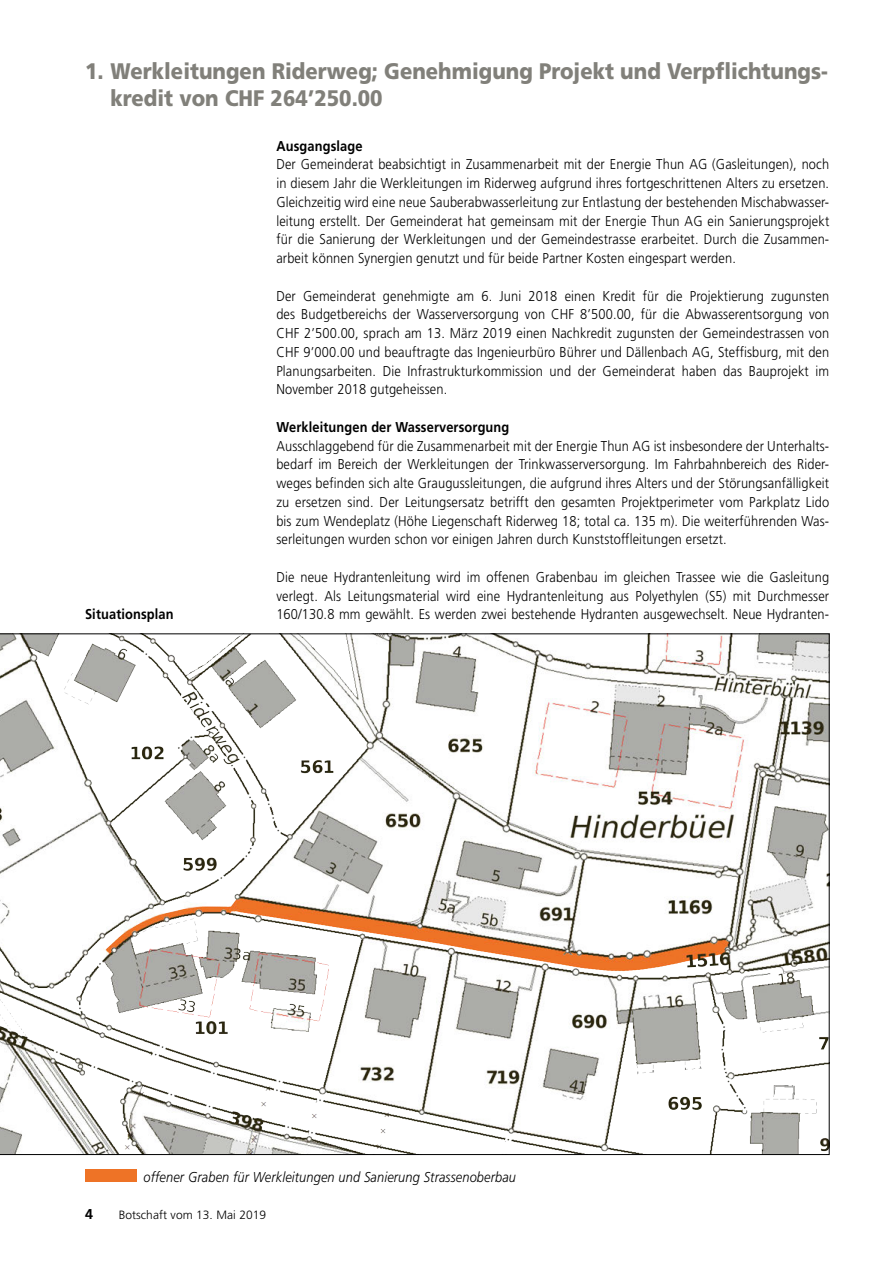
<style>
.page{position:relative;width:893px;height:1263px;background:#fff}
.page>*{position:absolute;margin:0;border:0;box-sizing:border-box;transform-origin:0 0}
.t1{font:900 22.5px/27px "Frutiger";color:#81807a;scale:.9 1}
.t2{font:300 14.25px/18.8px "Frutiger";letter-spacing:.01em;color:#000;text-align:justify;scale:.9 1}
.t3{font:700 14.25px "Frutiger";letter-spacing:.01em;color:#000;scale:.9 1}
.t4{font:italic 300 14.25px "Frutiger";letter-spacing:.01em;color:#000;scale:.9 1}
.t5{font:700 14.25px "Frutiger";letter-spacing:.01em;color:#000}
.t6{font:300 12px "Frutiger";letter-spacing:.005em;color:#000}
</style>
<div class="page">
<div style="left:85px;top:1169px;width:51px;height:13px;background:#ee7326"></div>
<svg style="left:0;top:634px;width:829px;height:521px"></svg>
<h1 class="t1" style="left:111px;top:58px;width:799px;text-indent:-26px">1. Werkleitungen Riderweg; Genehmigung Projekt und Verpflichtungs&shy;kredit von CHF 264’250.00</h1>
<p class="t3" style="left:85px;top:606px;width:100px">Situationsplan</p>
<p class="t3" style="left:276px;top:137px;width:97px">Ausgangslage</p>
<p class="t2" style="left:276px;top:155px;width:616px">Der Gemeinderat beabsichtigt in Zusammenarbeit mit der Energie Thun AG (Gasleitungen), noch in diesem Jahr die Werkleitungen im Riderweg aufgrund ihres fortgeschrittenen Alters zu ersetzen.<br>Gleichzeitig wird eine neue Sauberabwasserleitung zur Entlastung der bestehenden Mischabwasser&shy;leitung erstellt. Der Gemeinderat hat gemeinsam mit der Energie Thun AG ein Sanierungsprojekt für die Sanierung der Werkleitungen und der Gemeindestrasse erarbeitet. Durch die Zusammen&shy;arbeit können Synergien genutzt und für beide Partner Kosten eingespart werden.</p>
<p class="t2" style="left:276px;top:286px;width:616px">Der Gemeinderat genehmigte am 6. Juni 2018 einen Kredit für die Projektierung zugunsten des Budgetbereichs der Wasserversorgung von CHF 8’500.00, für die Abwasserentsorgung von CHF 2’500.00, sprach am 13. März 2019 einen Nachkredit zugunsten der Gemeindestrassen von CHF 9’000.00 und beauftragte das Ingenieurbüro Bührer und Dällenbach AG, Steffisburg, mit den Planungsarbeiten. Die Infrastrukturkommission und der Gemeinderat haben das Bauprojekt im November 2018 gutgeheissen.</p>
<p class="t3" style="left:276px;top:418px;width:260px">Werkleitungen der Wasserversorgung</p>
<p class="t2" style="left:276px;top:436px;width:616px">Ausschlaggebend für die Zusammenarbeit mit der Energie Thun AG ist insbesondere der Unterhalts&shy;bedarf im Bereich der Werkleitungen der Trinkwasserversorgung. Im Fahrbahnbereich des Rider&shy;weges befinden sich alte Graugussleitungen, die aufgrund ihres Alters und der Störungsanfälligkeit zu ersetzen sind. Der Leitungsersatz betrifft den gesamten Projektperimeter vom Parkplatz Lido bis zum Wendeplatz (Höhe Liegenschaft Riderweg 18; total ca. 135 m). Die weiterführenden Was&shy;serleitungen wurden schon vor einigen Jahren durch Kunststoffleitungen ersetzt.</p>
<p class="t2" style="left:276px;top:568px;width:616px">Die neue Hydrantenleitung wird im offenen Grabenbau im gleichen Trassee wie die Gasleitung verlegt. Als Leitungsmaterial wird eine Hydrantenleitung aus Polyethylen (S5) mit Durchmesser 160/130.8 mm gewählt. Es werden zwei bestehende Hydranten ausgewechselt. Neue Hydranten-</p>
<p class="t4" style="left:144px;top:1169px;width:415px">offener Graben für Werkleitungen und Sanierung Strassenoberbau</p>
<p class="t5" style="left:85px;top:1206px;width:9px">4</p>
<p class="t6" style="left:119px;top:1208px;width:149px">Botschaft vom 13. Mai 2019</p>
</div>
